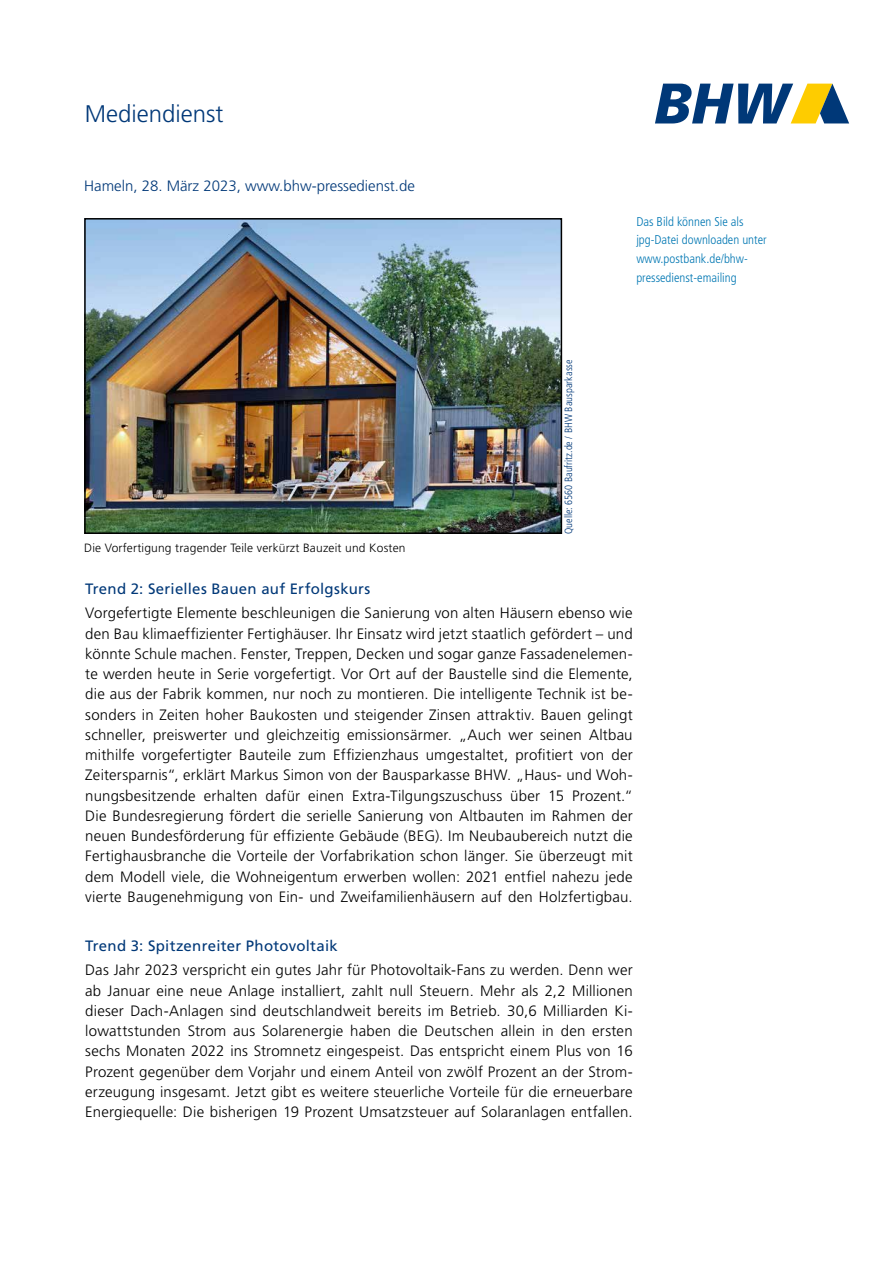
<style>
.page{position:relative;width:893px;height:1263px;background:#fff}
.page>*{position:absolute;margin:0;border:0;box-sizing:border-box;transform-origin:0 0}
.t1{font:300 24px "Frutiger LT Std";color:#003878}
.t2{font:300 15px/20.2px "Frutiger LT Std";letter-spacing:.01em;color:#000;text-align:justify}
.t3{font:15px "Frutiger LT Std";letter-spacing:.015em;color:#003878}
.t4{font:300 15px "Frutiger LT Std";color:#003878}
.t5{font:300 condensed 12.75px/18.8px "Frutiger LT Std";color:#0077b3}
.t6{font:300 12px "Frutiger LT Std";letter-spacing:.015em;color:#000}
.t7{font:300 condensed 10.5px "Frutiger LT Std";color:#003878}
</style>
<div class="page">
<svg style="left:655px;top:84px;width:194px;height:39px"></svg>
<img style="left:87px;top:221px;width:472px;height:310px">
<div style="left:84px;top:218px;width:478px;height:316px;border:2px solid #000"></div>
<h1 class="t1" style="left:85px;top:100px;width:140px">Mediendienst</h1>
<p class="t4" style="left:84px;top:178px;width:332px">Hameln, 28. März 2023, www.bhw-pressedienst.de</p>
<p class="t6" style="left:84px;top:541px;width:323px">Die Vorfertigung tragender Teile verkürzt Bauzeit und Kosten</p>
<p class="t7" style="left:563px;top:534px;width:176px;rotate:-90deg">Quelle: 6560 Baufritz.de / BHW Bausparkasse</p>
<p class="t5" style="left:636px;top:212px;width:132px">Das Bild können Sie als jpg-Datei downloaden unter www.postbank.de/bhw&shy;pressedienst-emailing</p>
<p class="t3" style="left:85px;top:580px;width:287px">Trend 2: Serielles Bauen auf Erfolgskurs</p>
<p class="t2" style="left:85px;top:603px;width:549px">Vorgefertigte Elemente beschleunigen die Sanierung von alten Häusern ebenso wie den Bau klimaeffizienter Fertighäuser. Ihr Einsatz wird jetzt staatlich gefördert – und könnte Schule machen. Fenster, Treppen, Decken und sogar ganze Fassadenelemen&shy;te werden heute in Serie vorgefertigt. Vor Ort auf der Baustelle sind die Elemente, die aus der Fabrik kommen, nur noch zu montieren. Die intelligente Technik ist be&shy;sonders in Zeiten hoher Baukosten und steigender Zinsen attraktiv. Bauen gelingt schneller, preiswerter und gleichzeitig emissionsärmer. „Auch wer seinen Altbau mithilfe vorgefertigter Bauteile zum Effizienzhaus umgestaltet, profitiert von der Zeitersparnis“, erklärt Markus Simon von der Bausparkasse BHW. „Haus- und Woh&shy;nungsbesitzende erhalten dafür einen Extra-Tilgungszuschuss über 15 Prozent.“ Die Bundesregierung fördert die serielle Sanierung von Altbauten im Rahmen der neuen Bundesförderung für effiziente Gebäude (BEG). Im Neubaubereich nutzt die Fertighausbranche die Vorteile der Vorfabrikation schon länger. Sie überzeugt mit dem Modell viele, die Wohneigentum erwerben wollen: 2021 entfiel nahezu jede vierte Baugenehmigung von Ein- und Zweifamilienhäusern auf den Holzfertigbau.</p>
<p class="t3" style="left:85px;top:937px;width:254px">Trend 3: Spitzenreiter Photovoltaik</p>
<p class="t2" style="left:85px;top:960px;width:549px">Das Jahr 2023 verspricht ein gutes Jahr für Photovoltaik-Fans zu werden. Denn wer ab Januar eine neue Anlage installiert, zahlt null Steuern. Mehr als 2,2 Millionen dieser Dach-Anlagen sind deutschlandweit bereits im Betrieb. 30,6 Milliarden Ki&shy;lowattstunden Strom aus Solarenergie haben die Deutschen allein in den ersten sechs Monaten 2022 ins Stromnetz eingespeist. Das entspricht einem Plus von 16<br>Prozent gegenüber dem Vorjahr und einem Anteil von zwölf Prozent an der Strom&shy;erzeugung insgesamt. Jetzt gibt es weitere steuerliche Vorteile für die erneuerbare Energiequelle: Die bisherigen 19 Prozent Umsatzsteuer auf Solaranlagen entfallen.</p>
</div>
